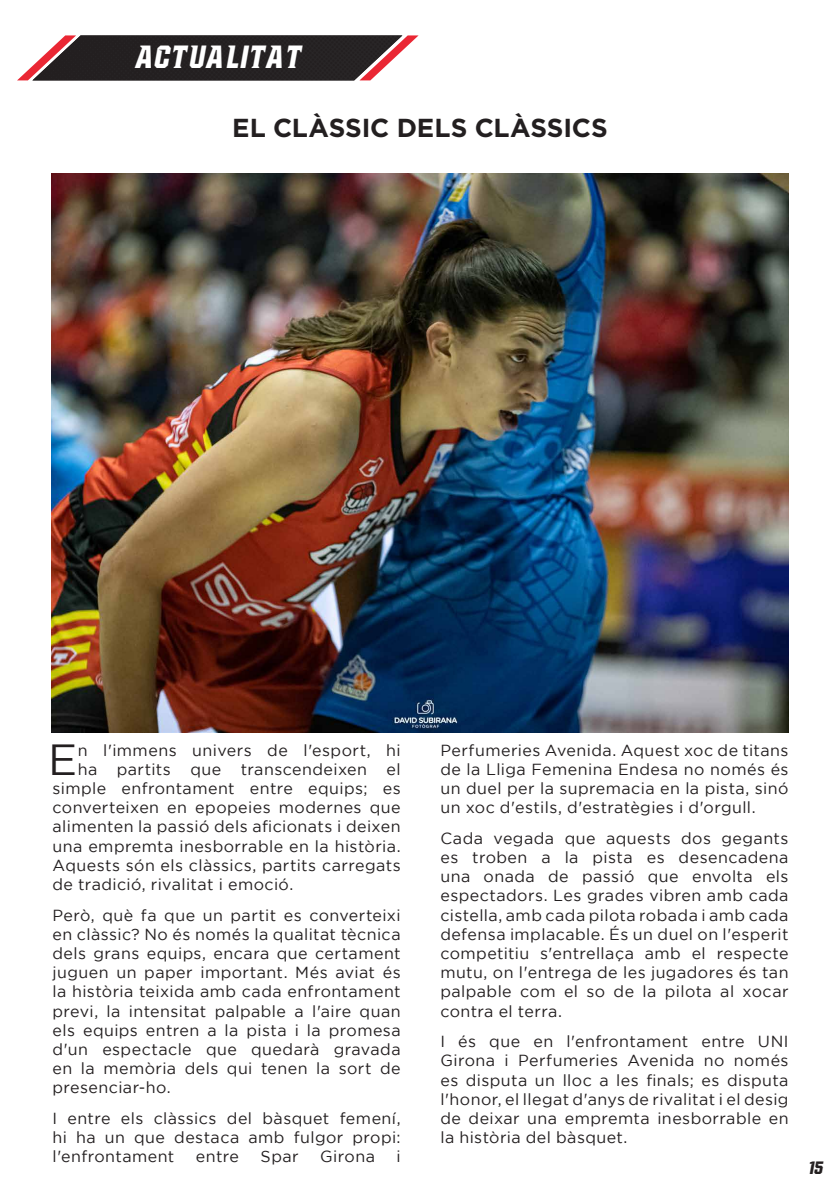
<style>
.page{position:relative;width:840px;height:1191px;background:#fff}
.page>*{position:absolute;margin:0;border:0;box-sizing:border-box;transform-origin:0 0}
.t1{font:43.4px "Gotham";color:#231f20}
.t2{font:italic 32px "NCAA Michigan St Spartans";color:#fff}
.t3{font:700 26px "Gotham";letter-spacing:-.005em;color:#231f20}
.t4{font:italic 18px "NCAA Michigan St Spartans";color:#231f20}
.t5{font:16px/19.2px "Gotham";letter-spacing:.025em;color:#231f20;text-align:justify}
</style>
<div class="page">
<svg style="left:17px;top:35px;width:401px;height:45px;background:#4f4243"></svg>
<img style="left:51px;top:174px;width:737px;height:558px">
<h2 class="t2" style="left:135px;top:45px;width:173px">ACTUALITAT</h2>
<h3 class="t3" style="left:232px;top:110px;width:377px">EL CLÀSSIC DELS CLÀSSICS</h3>
<h1 class="t1" style="left:48px;top:735px;width:31px">E</h1>
<p class="t5" style="left:78px;top:740px;width:324px">n l'immens univers de l'esport, hi</p>
<p class="t5" style="left:78px;top:759px;width:324px">ha partits que transcendeixen el</p>
<p class="t5" style="left:52px;top:778px;width:349px">simple enfrontament entre equips; es</p>
<p class="t5" style="left:52px;top:797px;width:349px">converteixen en epopeies modernes que</p>
<p class="t5" style="left:52px;top:817px;width:349px">alimenten la passió dels aficionats i deixen</p>
<p class="t5" style="left:52px;top:836px;width:349px">una empremta inesborrable en la història.</p>
<p class="t5" style="left:52px;top:855px;width:349px">Aquests són els clàssics, partits carregats</p>
<p class="t5" style="left:52px;top:874px;width:242px">de tradició, rivalitat i emoció.</p>
<p class="t5" style="left:52px;top:905px;width:349px">Però, què fa que un partit es converteixi en clàssic? No és només la qualitat tècnica dels grans equips, encara que certament juguen un paper important. Més aviat és la història teixida amb cada enfrontament previ, la intensitat palpable a l'aire quan els equips entren a la pista i la promesa d'un espectacle que quedarà gravada en la memòria dels qui tenen la sort de presenciar-ho.</p>
<p class="t5" style="left:52px;top:1108px;width:349px">I entre els clàssics del bàsquet femení, hi ha un que destaca amb fulgor propi: l'enfrontament</p>
<p class="t5" style="left:196px;top:1146px;width:44px">entre</p>
<p class="t5" style="left:260px;top:1146px;width:40px">Spar</p>
<p class="t5" style="left:320px;top:1146px;width:56px">Girona</p>
<p class="t5" style="left:396px;top:1146px;width:6px">i</p>
<p class="t5" style="left:440px;top:740px;width:349px">Perfumeries Avenida. Aquest xoc de titans de la Lliga Femenina Endesa no només és un duel per la supremacia en la pista, sinó un xoc d'estils, d'estratègies i d'orgull.</p>
<p class="t5" style="left:440px;top:828px;width:349px">Cada vegada que aquests dos gegants es troben a la pista es desencadena una onada de passió que envolta els espectadors. Les grades vibren amb cada cistella, amb cada pilota robada i amb cada defensa implacable. És un duel on l'esperit competitiu s'entrellaça amb el respecte mutu, on l'entrega de les jugadores és tan palpable com el so de la pilota al xocar contra el terra.</p>
<p class="t5" style="left:440px;top:1031px;width:349px">I és que en l'enfrontament entre UNI Girona i Perfumeries Avenida no només es disputa un lloc a les finals; es disputa l'honor, el llegat d'anys de rivalitat i el desig de deixar una empremta inesborrable en la història del bàsquet.</p>
<p class="t4" style="left:807px;top:1161px;width:19px">15</p>
</div>
